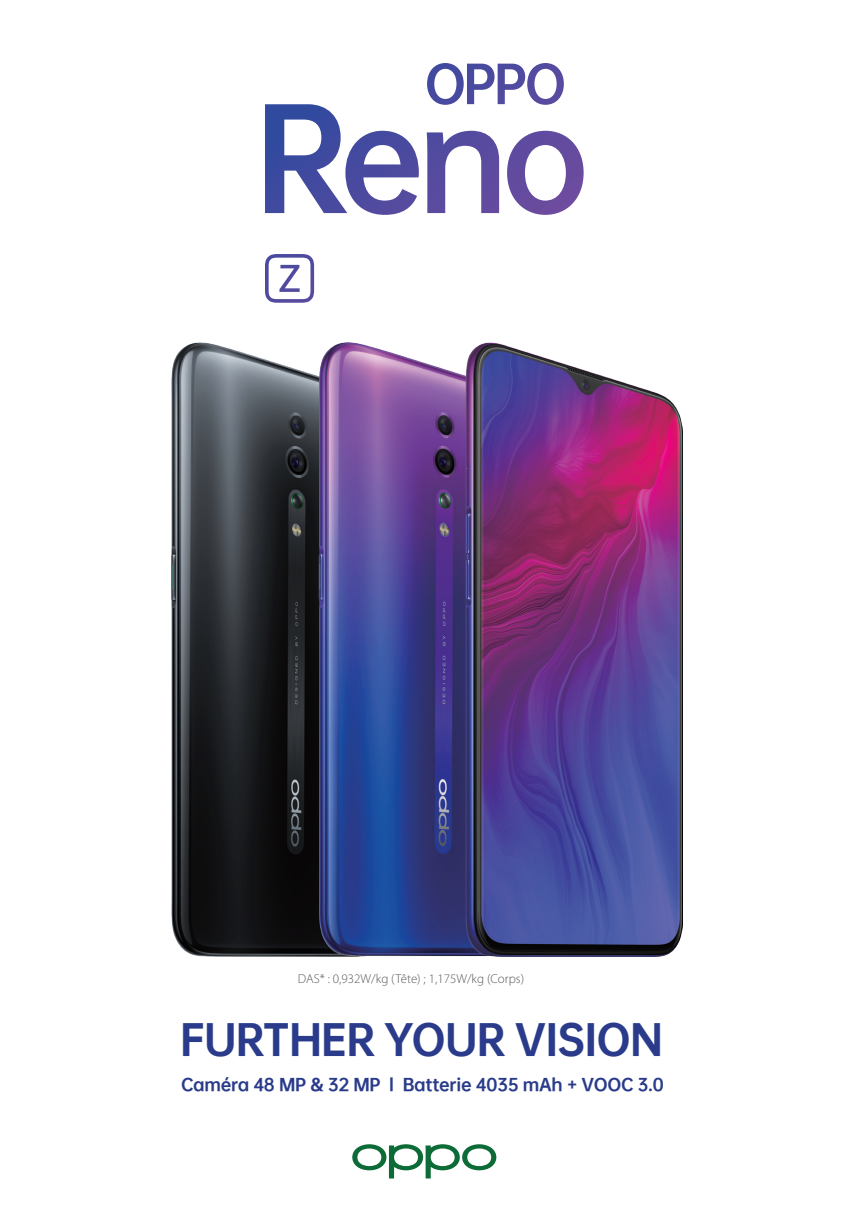
<style>
.page{position:relative;width:851px;height:1214px;background:#fff}
.page>*{position:absolute;margin:0;border:0;box-sizing:border-box;transform-origin:0 0}
.t1{font:800 39px "OPPO Sans";letter-spacing:-.02em;color:#293b8a}
.t2{font:800 15.8px "OPPO Sans";letter-spacing:-.02em;color:#293b8a}
.t3{font:300 13px "Myriad Pro";color:#595a5c}
</style>
<div class="page">
<svg style="left:352px;top:1144px;width:144px;height:34px"></svg>
<svg style="left:265px;top:104px;width:154px;height:111px"></svg>
<svg style="left:426px;top:131px;width:73px;height:82px"></svg>
<svg style="left:507px;top:131px;width:76px;height:84px"></svg>
<svg style="left:427px;top:63px;width:136px;height:42px"></svg>
<svg style="left:265px;top:254px;width:49px;height:49px"></svg>
<img style="left:171px;top:342px;width:511px;height:614px">
<p class="t3" style="left:298px;top:971px;width:228px">DAS* : 0,932W/kg (Tête) ; 1,175W/kg (Corps)</p>
<h1 class="t1" style="left:180px;top:1012px;width:484px">FURTHER YOUR VISION</h1>
<p class="t2" style="left:181px;top:1073px;width:484px">Caméra 48 MP &amp; 32 MP l Batterie 4035 mAh + VOOC 3.0</p>
</div>
